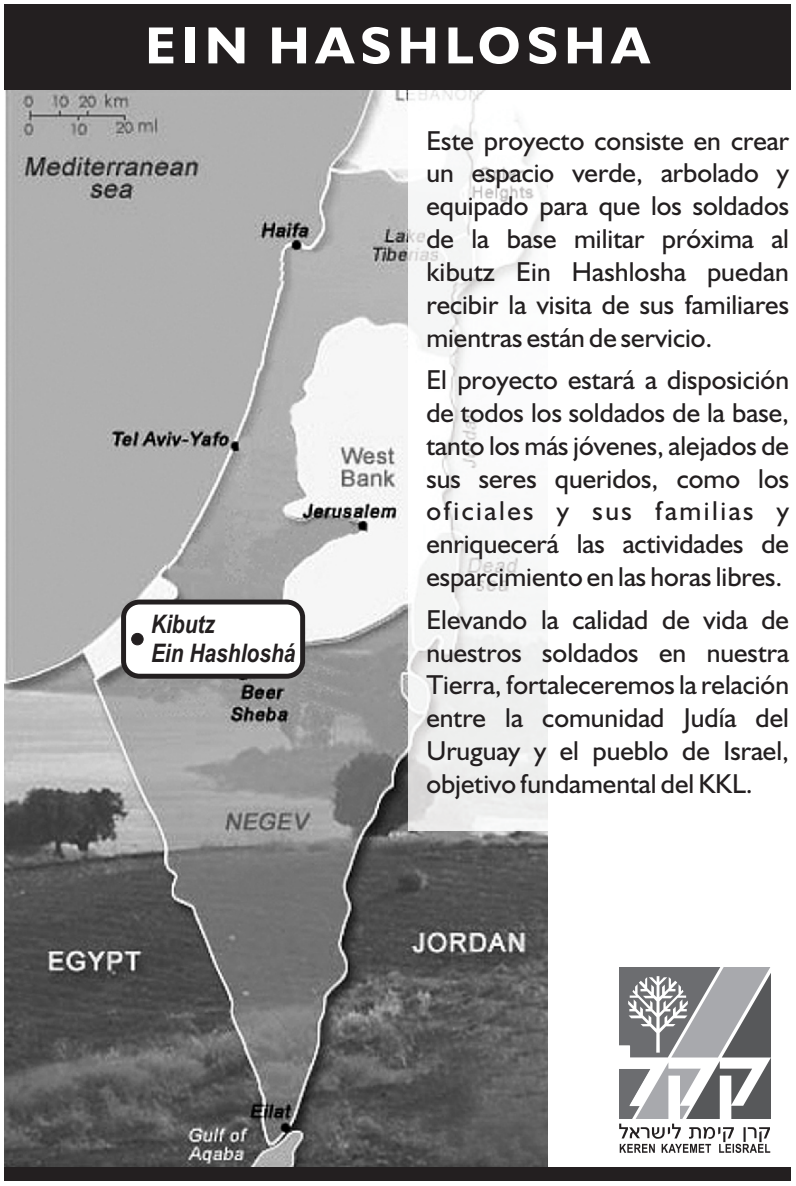
<style>
.page{position:relative;width:796px;height:1186px;background:#fff}
.page>*{position:absolute;margin:0;border:0;box-sizing:border-box;transform-origin:0 0}
.t1{font:700 52.5px "Humanist 521 BT";letter-spacing:.12em;color:#fff}
.t2{font:27.5px/32.8px "Humanist 521 BT";color:#231f20;text-align:justify}
.t3{font:italic 700 25.5px/29.2px "Arial Narrow";color:#231f20}
</style>
<div class="page">
<img style="left:5px;top:90px;width:543px;height:1077px">
<div style="left:121px;top:599px;width:184px;height:79px;background:#fff;border:5px solid #231f20;border-radius:16px"></div>
<div style="left:131px;top:633px;width:12px;height:12px;background:#231f20;border:1px solid #231f20;border-radius:50%"></div>
<img style="left:408px;top:90px;width:140px;height:740px">
<div style="left:5px;top:5px;width:786px;height:85px;background:#231f20"></div>
<svg style="left:619px;top:967px;width:152px;height:186px"></svg>
<div style="left:5px;top:1167px;width:786px;height:14px;background:#231f20"></div>
<h1 class="t1" style="left:145px;top:23px;width:505px">EIN HASHLOSHA</h1>
<p class="t3" style="left:151px;top:611px;width:146px">Kibutz<br>Ein Hashloshá</p>
<p class="t2" style="left:426px;top:126px;width:364px">Este proyecto consiste en crear un espacio verde, arbolado y equipado para que los soldados de la base militar próxima al kibutz Ein Hashlosha puedan recibir la visita de sus familiares mientras están de servicio.</p>
<p class="t2" style="left:426px;top:366px;width:364px">El proyecto estará a disposición de todos los soldados de la base, tanto los más jóvenes, alejados de sus seres queridos, como los oficiales y sus familias y enriquecerá las actividades de esparcimiento en las horas libres.</p>
<p class="t2" style="left:426px;top:605px;width:364px">Elevando la calidad de vida de nuestros soldados en nuestra Tierra, fortaleceremos la relación entre la comunidad Judía del Uruguay y el pueblo de Israel, objetivo fundamental del KKL.</p>
</div>
